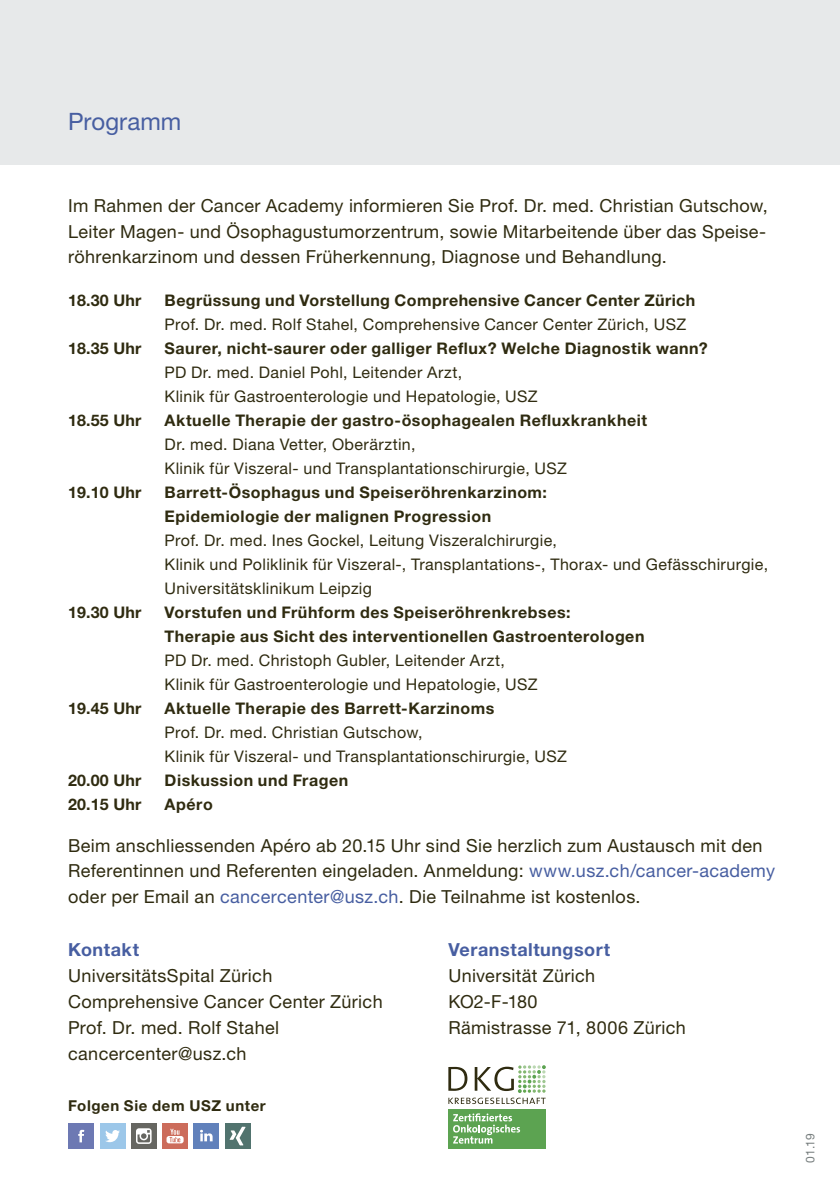
<style>
.page{position:relative;width:840px;height:1191px;background:#fff}
.page>*{position:absolute;margin:0;border:0;box-sizing:border-box;transform-origin:0 0}
.t1{font:24px "Helvetica Neue LT Std";letter-spacing:.005em;color:#475ea1}
.t2{font:18px/26px "Helvetica Neue LT Std";letter-spacing:.02em;color:#2f2b10}
.t3{font:700 18px "Helvetica Neue LT Std";letter-spacing:.03em;color:#475ea1}
.t4{font:16px/24px "Helvetica Neue LT Std";letter-spacing:.025em;color:#2f2b10}
.t5{font:700 16px/24px "Helvetica Neue LT Std";letter-spacing:.03em;color:#2f2b10}
.t6{font:700 16px/24px "Helvetica Neue LT Std";letter-spacing:.01em;color:#2f2b10}
.t7{font:700 15px "Helvetica Neue LT Std";letter-spacing:.04em;color:#2f2b10}
.t8{font:12px "Helvetica Neue LT Std";color:#777e7e}
.s1{color:#475ea1}
</style>
<div class="page">
<div style="left:162px;top:1123px;width:25px;height:25px;background:#cc6c5b"></div>
<svg style="left:166px;top:1128px;width:17px;height:15px"></svg>
<div style="left:194px;top:1123px;width:25px;height:25px;background:#6181bb"></div>
<svg style="left:200px;top:1129px;width:12px;height:12px"></svg>
<div style="left:69px;top:1123px;width:25px;height:25px;background:#6d79b3"></div>
<svg style="left:78px;top:1129px;width:6px;height:13px"></svg>
<div style="left:131px;top:1123px;width:25px;height:25px;background:#666661"></div>
<svg style="left:136px;top:1128px;width:15px;height:15px"></svg>
<div style="left:225px;top:1123px;width:25px;height:25px;background:#51736e"></div>
<svg style="left:229px;top:1126px;width:16px;height:19px"></svg>
<div style="left:100px;top:1123px;width:25px;height:25px;background:#9cc7e9"></div>
<svg style="left:105px;top:1130px;width:15px;height:12px"></svg>
<div style="left:0;top:0;width:839px;height:164px;background:#e7e9ea"></div>
<div style="left:448px;top:1109px;width:97px;height:39px;background:#5ca351"></div>
<svg style="left:453px;top:1113px;width:67px;height:30px"></svg>
<svg style="left:448px;top:1065px;width:97px;height:39px"></svg>
<h1 class="t1" style="left:68px;top:108px;width:115px">Programm</h1>
<p class="t2" style="left:68px;top:193px;width:701px;line-height:25.2px;text-align:justify">Im Rahmen der Cancer Academy informieren Sie Prof. Dr. med. Christian Gutschow, Leiter Magen- und Ösophagustumorzentrum, sowie Mitarbeitende über das Speise&shy;röhrenkarzinom und dessen Früherkennung, Diagnose und Behandlung.</p>
<p class="t5" style="left:68px;top:288px;width:75px">18.30 Uhr</p>
<p class="t5" style="left:68px;top:336px;width:75px">18.35 Uhr</p>
<p class="t5" style="left:68px;top:408px;width:75px">18.55 Uhr</p>
<p class="t5" style="left:68px;top:480px;width:75px">19.10 Uhr</p>
<p class="t5" style="left:68px;top:600px;width:75px">19.30 Uhr</p>
<p class="t5" style="left:68px;top:696px;width:75px">19.45 Uhr</p>
<p class="t6" style="left:68px;top:768px;width:75px">20.00 Uhr<br>20.15 Uhr</p>
<p class="t5" style="left:164px;top:288px;width:532px">Begrüssung und Vorstellung Comprehensive Cancer Center Zürich</p>
<p class="t4" style="left:164px;top:312px;width:523px">Prof. Dr. med. Rolf Stahel, Comprehensive Cancer Center Zürich, USZ</p>
<p class="t5" style="left:164px;top:336px;width:544px">Saurer, nicht-saurer oder galliger Reflux? Welche Diagnostik wann?</p>
<p class="t4" style="left:164px;top:360px;width:374px">PD Dr. med. Daniel Pohl, Leitender Arzt,<br>Klinik für Gastroenterologie und Hepatologie, USZ</p>
<p class="t5" style="left:164px;top:408px;width:483px">Aktuelle Therapie der gastro-ösophagealen Refluxkrankheit</p>
<p class="t4" style="left:164px;top:432px;width:403px">Dr. med. Diana Vetter, Oberärztin,<br>Klinik für Viszeral- und Transplantationschirurgie, USZ</p>
<p class="t5" style="left:164px;top:480px;width:383px">Barrett-Ösophagus und Speiseröhrenkarzinom:<br>Epidemiologie der malignen Progression</p>
<p class="t4" style="left:164px;top:528px;width:604px">Prof. Dr. med. Ines Gockel, Leitung Viszeralchirurgie,<br>Klinik und Poliklinik für Viszeral-, Transplantations-, Thorax- und Gefässchirurgie,<br>Universitätsklinikum Leipzig</p>
<p class="t5" style="left:164px;top:600px;width:481px">Vorstufen und Frühform des Speiseröhrenkrebses:<br>Therapie aus Sicht des interventionellen Gastroenterologen</p>
<p class="t4" style="left:164px;top:648px;width:374px">PD Dr. med. Christoph Gubler, Leitender Arzt,<br>Klinik für Gastroenterologie und Hepatologie, USZ</p>
<p class="t5" style="left:164px;top:696px;width:331px">Aktuelle Therapie des Barrett-Karzinoms</p>
<p class="t4" style="left:164px;top:720px;width:403px">Prof. Dr. med. Christian Gutschow,<br>Klinik für Viszeral- und Transplantationschirurgie, USZ</p>
<p class="t5" style="left:164px;top:768px;width:185px">Diskussion und Fragen<br>Apéro</p>
<p class="t2" style="left:68px;top:833px;width:708px;line-height:25.2px">Beim anschliessenden Apéro ab 20.15 Uhr sind Sie herzlich zum Austausch mit den<br>Referentinnen und Referenten eingeladen. Anmeldung: <span class="s1">www.usz.ch/cancer-academy </span>oder per Email an <span class="s1">cancercenter@usz.ch</span>. Die Teilnahme ist kostenlos.</p>
<p class="t3" style="left:68px;top:938px;width:72px">Kontakt</p>
<p class="t2" style="left:68px;top:962px;width:316px">UniversitätsSpital Zürich<br>Comprehensive Cancer Center Zürich<br>Prof. Dr. med. Rolf Stahel cancercenter@usz.ch</p>
<p class="t7" style="left:68px;top:1096px;width:199px">Folgen Sie dem USZ unter</p>
<p class="t3" style="left:448px;top:938px;width:163px">Veranstaltungsort</p>
<p class="t2" style="left:448px;top:962px;width:239px">Universität Zürich<br>KO2-F-180<br>Rämistrasse 71, 8006 Zürich</p>
<p class="t8" style="left:802px;top:1162px;width:31px;rotate:-90deg">01.19</p>
</div>
